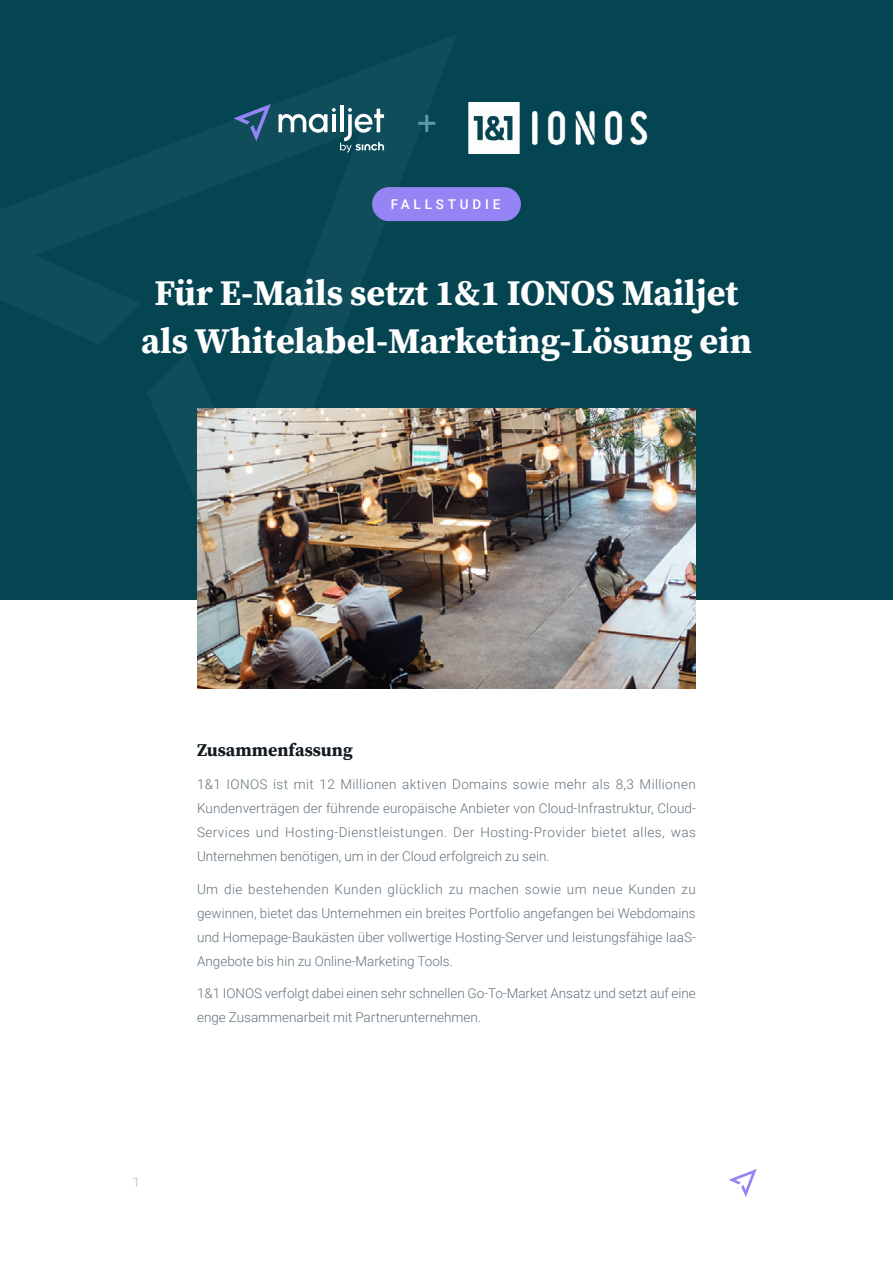
<style>
.page{position:relative;width:893px;height:1263px;background:#fff}
.page>*{position:absolute;margin:0;border:0;box-sizing:border-box;transform-origin:0 0}
.t1{font:700 36px/48px "Source Serif Pro";color:#fff;text-align:center}
.t2{font:700 18px "Source Serif Pro";color:#131b20}
.t3{font:300 13.5px/24px "Roboto";color:#63737e;text-align:justify}
.t4{font:500 13.5px "Roboto";letter-spacing:.285em;color:#fff}
.t5{font:300 13.5px "Roboto";color:#b3bdc4}
</style>
<div class="page">
<div style="left:0;top:0;width:893px;height:600px;background:#054451"></div>
<svg style="left:728px;top:1169px;width:29px;height:28px"></svg>
<img style="left:197px;top:408px;width:499px;height:281px">
<div style="left:372px;top:187px;width:149px;height:34px;background:#9585f4;border-radius:17px"></div>
<hr style="left:425px;top:115px;width:3px;height:17px;background:#5f98a9">
<hr style="left:418px;top:122px;width:17px;height:3px;background:#5f98a9">
<img style="left:468px;top:102px;width:180px;height:51px">
<hr style="left:340px;top:105px;width:4px;height:27px;background:#fff">
<svg style="left:234px;top:104px;width:37px;height:37px"></svg>
<svg style="left:279px;top:108px;width:105px;height:45px"></svg>
<p class="t4" style="left:391px;top:195px;width:111px">FALLSTUDIE</p>
<h1 class="t1" style="left:141px;top:269px;width:612px">Für E-Mails setzt 1&amp;1 IONOS Mailjet als Whitelabel-Marketing-Lösung ein</h1>
<h2 class="t2" style="left:197px;top:738px;width:157px">Zusammenfassung</h2>
<p class="t3" style="left:197px;top:772px;width:501px">1&amp;1 IONOS ist mit 12 Millionen aktiven Domains sowie mehr als 8,3 Millionen Kundenverträgen der führende europäische Anbieter von Cloud-Infrastruktur, Cloud-Services und Hosting-Dienstleistungen. Der Hosting-Provider bietet alles, was Unternehmen benötigen, um in der Cloud erfolgreich zu sein.</p>
<p class="t3" style="left:197px;top:876px;width:500px">Um die bestehenden Kunden glücklich zu machen sowie um neue Kunden zu gewinnen, bietet das Unternehmen ein breites Portfolio angefangen bei Webdomains und Homepage-Baukästen über vollwertige Hosting-Server und leistungsfähige IaaS-Angebote bis hin zu Online-Marketing Tools.</p>
<p class="t3" style="left:197px;top:981px;width:500px">1&amp;1 IONOS verfolgt dabei einen sehr schnellen Go-To-Market Ansatz und setzt auf eine enge Zusammenarbeit mit Partnerunternehmen.</p>
<p class="t5" style="left:133px;top:1173px;width:9px">1</p>
</div>
